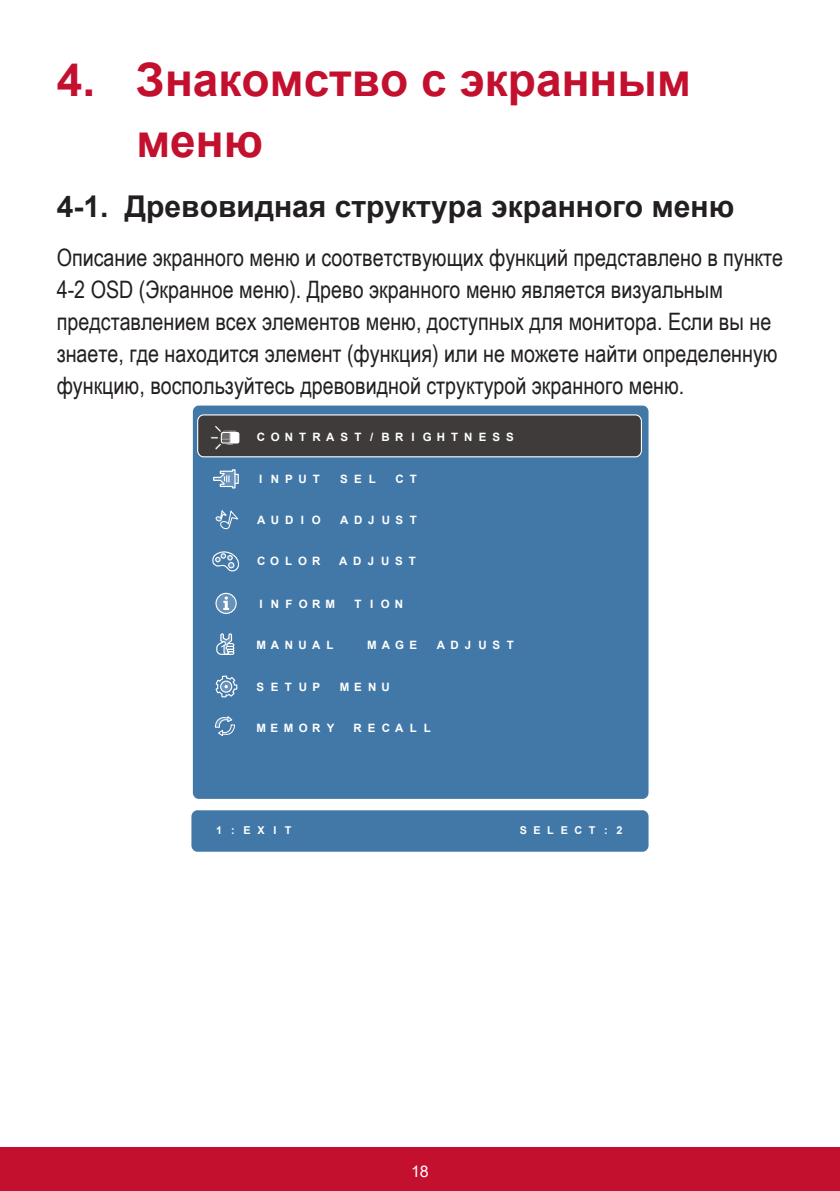
<style>
.page{position:relative;width:840px;height:1191px;background:#fff}
.page>*{position:absolute;margin:0;border:0;box-sizing:border-box;transform-origin:0 0}
.t1{font:700 46px/61.2px "Arial";color:#c3102f}
.t2{font:700 30px "Arial";color:#231f20}
.t3{font:24px/32px "Arial Narrow";color:#231f20}
.t4{font:16px "Arial";color:#fff}
.t5{font:700 11.6px "Arial";letter-spacing:.51em;color:#fff}
.t6{font:700 10.8px "Arial";letter-spacing:.62em;color:#fff}
</style>
<div class="page">
<div style="left:0;top:1147px;width:839px;height:44px;background:#c3102f"></div>
<div style="left:191px;top:810px;width:457px;height:41px;background:#4278a8;border-radius:6px"></div>
<div style="left:193px;top:405px;width:455px;height:394px;background:#4278a8;border-radius:6px"></div>
<svg style="left:215px;top:510px;width:24px;height:19px"></svg>
<svg style="left:212px;top:551px;width:27px;height:21px"></svg>
<svg style="left:215px;top:675px;width:23px;height:23px"></svg>
<div style="left:215px;top:593px;width:21px;height:21px;border:1px solid #fff;border-radius:50%"></div>
<svg style="left:216px;top:593px;width:20px;height:20px"></svg>
<svg style="left:223px;top:596px;width:6px;height:14px"></svg>
<div style="left:216px;top:643px;width:17px;height:12px;border:1px solid #fff;border-radius:4px"></div>
<svg style="left:217px;top:633px;width:17px;height:22px"></svg>
<svg style="left:215px;top:716px;width:20px;height:20px"></svg>
<svg style="left:213px;top:469px;width:26px;height:20px"></svg>
<div style="left:197px;top:415px;width:444px;height:42px;background:#3e3b3a;border-radius:6px"></div>
<div style="left:197px;top:414px;width:444px;height:43px;border:1px solid #fff;border-radius:6px"></div>
<svg style="left:211px;top:425px;width:29px;height:25px"></svg>
<svg style="left:221px;top:432px;width:18px;height:11px"></svg>
<h1 class="t1" style="left:136px;top:50px;width:555px;text-indent:-79px">4. Знакомство с экранным меню</h1>
<p class="t2" style="left:57px;top:185px;width:678px">4-1. Древовидная структура экранного меню</p>
<p class="t3" style="left:57px;top:241px;width:727px">Описание экранного меню и соответствующих функций представлено в пункте 4-2 OSD (Экранное меню). Древо экранного меню является визуальным представлением всех элементов меню, доступных для монитора. Если вы не знаете, где находится элемент (функция) или не можете найти определенную функцию, воспользуйтесь древовидной структурой экранного меню.</p>
<p class="t5" style="left:256px;top:429px;width:258px">CONTRAST / BR I GHTNESS</p>
<p class="t5" style="left:259px;top:471px;width:62px">I NPUT</p>
<p class="t5" style="left:340px;top:471px;width:37px">SEL</p>
<p class="t5" style="left:395px;top:471px;width:23px">C T</p>
<p class="t5" style="left:257px;top:512px;width:65px">AUDIO</p>
<p class="t5" style="left:340px;top:512px;width:78px">ADJ UST</p>
<p class="t5" style="left:257px;top:553px;width:65px">COLOR</p>
<p class="t5" style="left:339px;top:553px;width:78px">ADJUST</p>
<p class="t5" style="left:259px;top:596px;width:77px">I NFORM</p>
<p class="t5" style="left:354px;top:596px;width:50px">TION</p>
<p class="t5" style="left:256px;top:637px;width:78px">MANUAL</p>
<p class="t5" style="left:367px;top:637px;width:52px">MAGE</p>
<p class="t5" style="left:436px;top:637px;width:78px">ADJUST</p>
<p class="t5" style="left:256px;top:679px;width:65px">SETUP</p>
<p class="t5" style="left:339px;top:679px;width:51px">ME NU</p>
<p class="t5" style="left:256px;top:720px;width:79px">MEMORY</p>
<p class="t5" style="left:353px;top:720px;width:79px">RECALL</p>
<p class="t6" style="left:216px;top:823px;width:77px">1:EXIT</p>
<p class="t6" style="left:519px;top:823px;width:104px">SELECT : 2</p>
<p class="t4" style="left:411px;top:1160px;width:19px">18</p>
</div>
